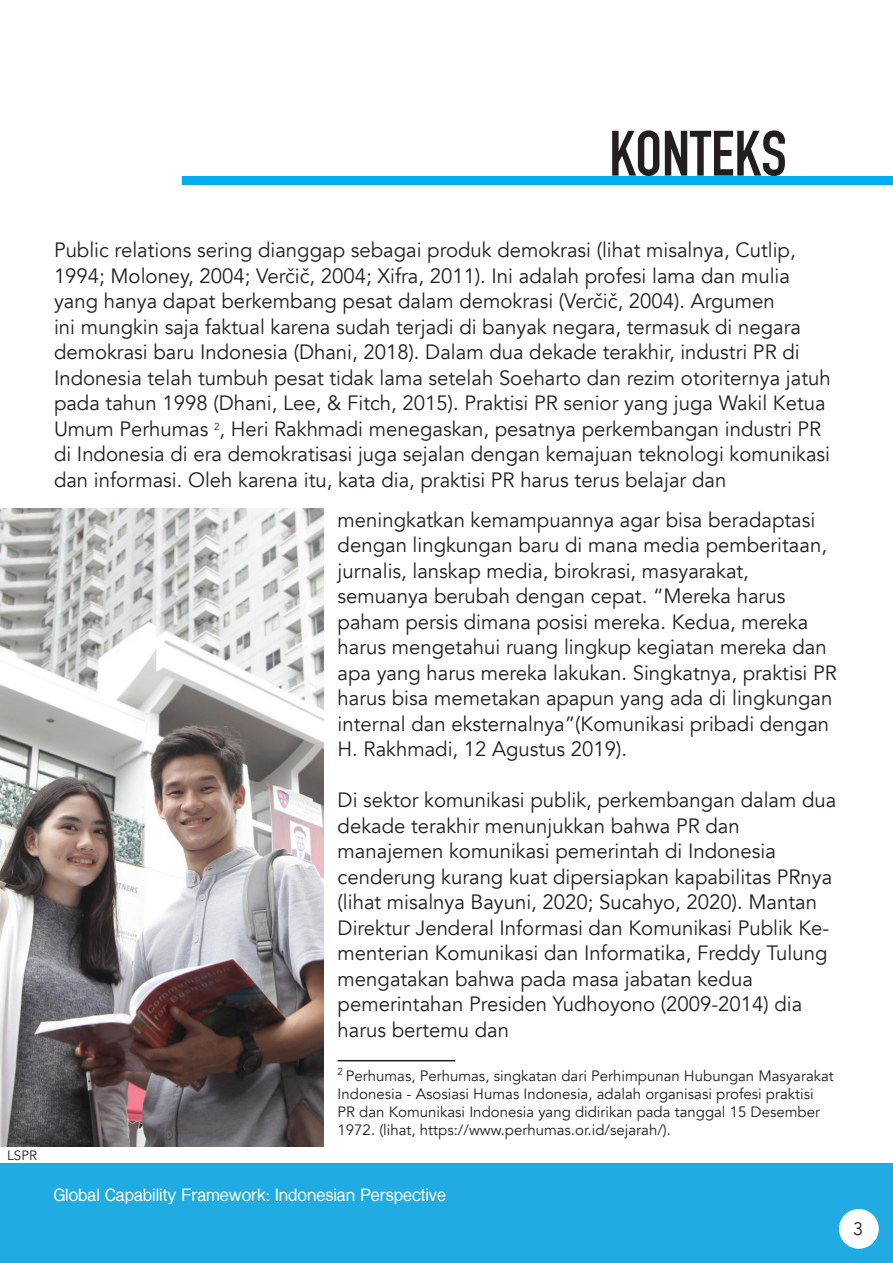
<style>
.page{position:relative;width:893px;height:1263px;background:#fff}
.page>*{position:absolute;margin:0;border:0;box-sizing:border-box;transform-origin:0 0}
.t1{font:700 63px "DIN Condensed";color:#231f20}
.t2{font:20.7px/25.5px "Avenir";color:#231f20}
.t3{font:18px "Avenir";color:#231f20}
.t4{font:700 16.5px "Shree Dev 0714";color:#fff}
.t5{font:15px/18px "Avenir";color:#231f20}
.t6{font:13.5px "Avenir";color:#231f20}
</style>
<div class="page">
<div style="left:182px;top:176px;width:711px;height:9px;background:#00aeef"></div>
<img style="left:0;top:509px;width:323px;height:637px">
<div style="left:1px;top:1164px;width:892px;height:99px;background:#20ace3"></div>
<div style="left:839px;top:1209px;width:40px;height:40px;background:#fff;border-radius:50%"></div>
<hr style="left:338px;top:1060px;width:117px;height:1px;background:#231f20">
<p class="t1" style="left:609px;top:111px;width:179px">KONTEKS</p>
<p class="t6" style="left:7px;top:1147px;width:32px">LSPR</p>
<p class="t2" style="left:54px;top:238px;width:778px">Public relations sering dianggap sebagai produk demokrasi (lihat misalnya, Cutlip, 1994; Moloney, 2004; Verčič, 2004; Xifra, 2011). Ini adalah profesi lama dan mulia yang hanya dapat berkembang pesat dalam demokrasi (Verčič, 2004). Argumen<br>ini mungkin saja faktual karena sudah terjadi di banyak negara, termasuk di negara demokrasi baru Indonesia (Dhani, 2018). Dalam dua dekade terakhir, industri PR di Indonesia telah tumbuh pesat tidak lama setelah Soeharto dan rezim otoriternya jatuh pada tahun 1998 (Dhani, Lee, &amp; Fitch, 2015). Praktisi PR senior yang juga Wakil Ketua Umum Perhumas <sup>2</sup>, Heri Rakhmadi menegaskan, pesatnya perkembangan industri PR di Indonesia di era demokratisasi juga sejalan dengan kemajuan teknologi komunikasi dan informasi. Oleh karena itu, kata dia, praktisi PR harus terus belajar dan</p>
<p class="t2" style="left:338px;top:507px;width:491px">meningkatkan kemampuannya agar bisa beradaptasi dengan lingkungan baru di mana media pemberitaan, jurnalis, lanskap media, birokrasi, masyarakat,</p>
<p class="t2" style="left:338px;top:584px;width:501px">semuanya berubah dengan cepat. “Mereka harus paham persis dimana posisi mereka. Kedua, mereka harus mengetahui ruang lingkup kegiatan mereka dan apa yang harus mereka lakukan. Singkatnya, praktisi PR harus bisa memetakan apapun yang ada di lingkungan internal dan eksternalnya”(Komunikasi pribadi dengan H. Rakhmadi, 12 Agustus 2019).</p>
<p class="t2" style="left:338px;top:788px;width:500px">Di sektor komunikasi publik, perkembangan dalam dua dekade terakhir menunjukkan bahwa PR dan</p>
<p class="t2" style="left:338px;top:839px;width:440px">manajemen komunikasi pemerintah di Indonesia</p>
<p class="t2" style="left:338px;top:864px;width:496px">cenderung kurang kuat dipersiapkan kapabilitas PRnya (lihat misalnya Bayuni, 2020; Sucahyo, 2020). Mantan Direktur Jenderal Informasi dan Komunikasi Publik Ke&shy;menterian Komunikasi dan Informatika, Freddy Tulung mengatakan bahwa pada masa jabatan kedua</p>
<p class="t2" style="left:338px;top:992px;width:466px">pemerintahan Presiden Yudhoyono (2009-2014) dia harus bertemu dan</p>
<p class="t5" style="left:338px;top:1067px;width:498px"><sup>2</sup> Perhumas, Perhumas, singkatan dari Perhimpunan Hubungan Masyarakat</p>
<p class="t5" style="left:338px;top:1085px;width:484px">Indonesia - Asosiasi Humas Indonesia, adalah organisasi profesi praktisi<br>PR dan Komunikasi Indonesia yang didirikan pada tanggal 15 Desember<br>1972. (lihat, https://www.perhumas.or.id/sejarah/).</p>
<p class="t4" style="left:54px;top:1186px;width:394px">Global Capability Framework: Indonesian Perspective</p>
<p class="t3" style="left:853px;top:1218px;width:12px">3</p>
</div>
